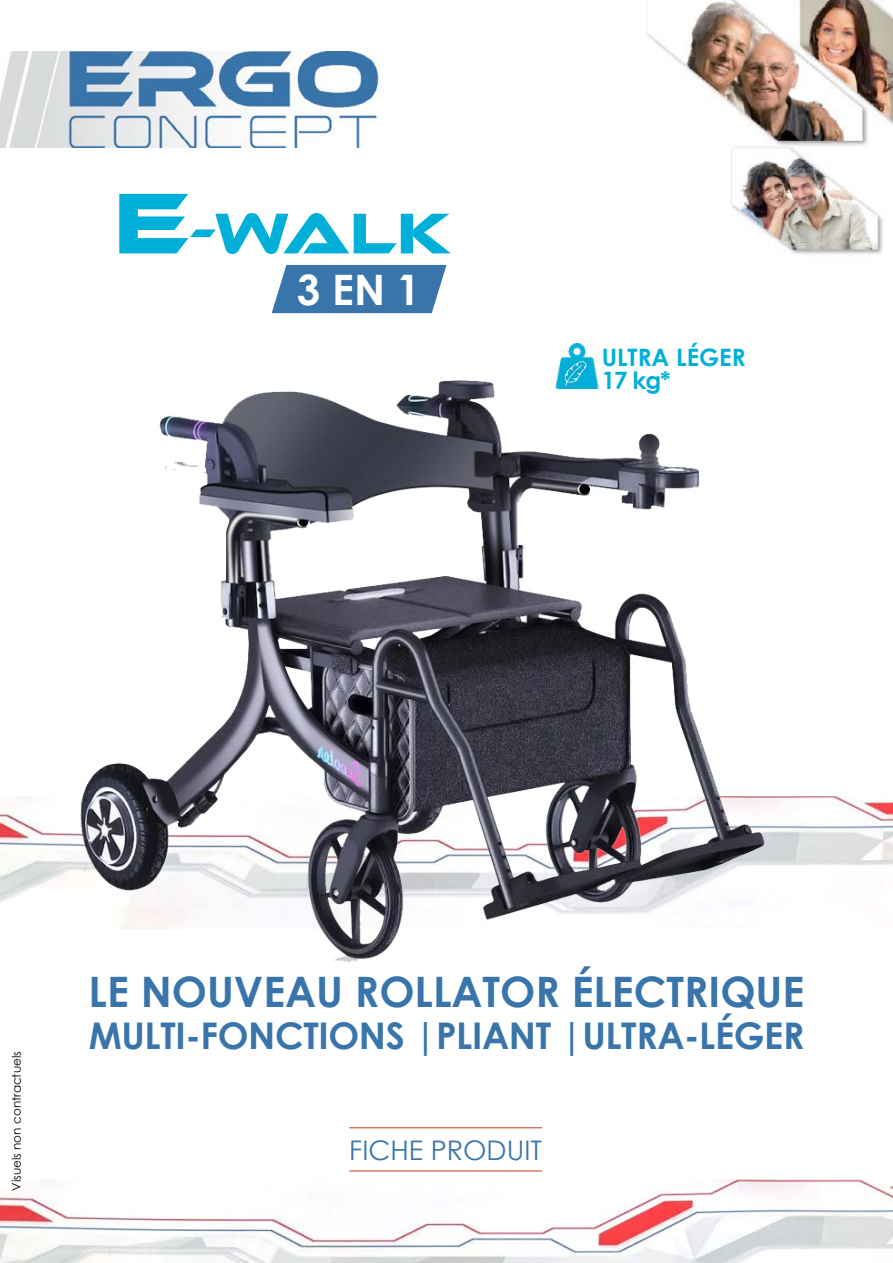
<style>
.page{position:relative;width:893px;height:1263px;background:#fff}
.page>*{position:absolute;margin:0;border:0;box-sizing:border-box;transform-origin:0 0}
.t1{font:59.25px "Ethnocentric Rg";color:#00b0d8}
.t2{font:700 42px "Century Gothic";color:#3975ab}
.t3{font:700 42px "Century Gothic";color:#fff}
.t4{font:700 36.75px "Century Gothic";letter-spacing:-.01em;color:#3975ab}
.t5{font:27px "Century Gothic";color:#3975ab}
.t6{font:700 24px/22.5px "Century Gothic";color:#00b0d8}
.t7{font:12px "Century Gothic";color:#000}
.s1{font-size:88.95px}
</style>
<div class="page">
<img style="left:0;top:51px;width:380px;height:97px">
<img style="left:647px;top:0;width:246px;height:254px">
<img style="left:0;top:1180px;width:893px;height:83px">
<img style="left:0;top:796px;width:893px;height:107px">
<img style="left:65px;top:380px;width:728px;height:583px">
<hr style="left:349px;top:1127px;width:193px;height:1px;background:#cf3619">
<hr style="left:349px;top:1171px;width:193px;height:1px;background:#cf3619">
<svg style="left:272px;top:265px;width:174px;height:48px"></svg>
<img style="left:554px;top:343px;width:46px;height:46px">
<img style="left:560px;top:357px;width:31px;height:32px">
<h1 class="t1" style="left:114px;top:197px;width:339px"><span class="s1">E</span>-Walk</h1>
<p class="t3" style="left:297px;top:258px;width:125px">3 EN 1</p>
<p class="t6" style="left:602px;top:345px;width:145px">ULTRA LÉGER<br>17 kg*</p>
<p class="t7" style="left:8px;top:1191px;width:141px;rotate:-90deg">Visuels non contractuels</p>
<p class="t2" style="left:89px;top:960px;width:717px">LE NOUVEAU ROLLATOR ÉLECTRIQUE</p>
<p class="t4" style="left:89px;top:1008px;width:717px">MULTI-FONCTIONS |PLIANT |ULTRA-LÉGER</p>
<p class="t5" style="left:349px;top:1131px;width:194px">FICHE PRODUIT</p>
</div>
